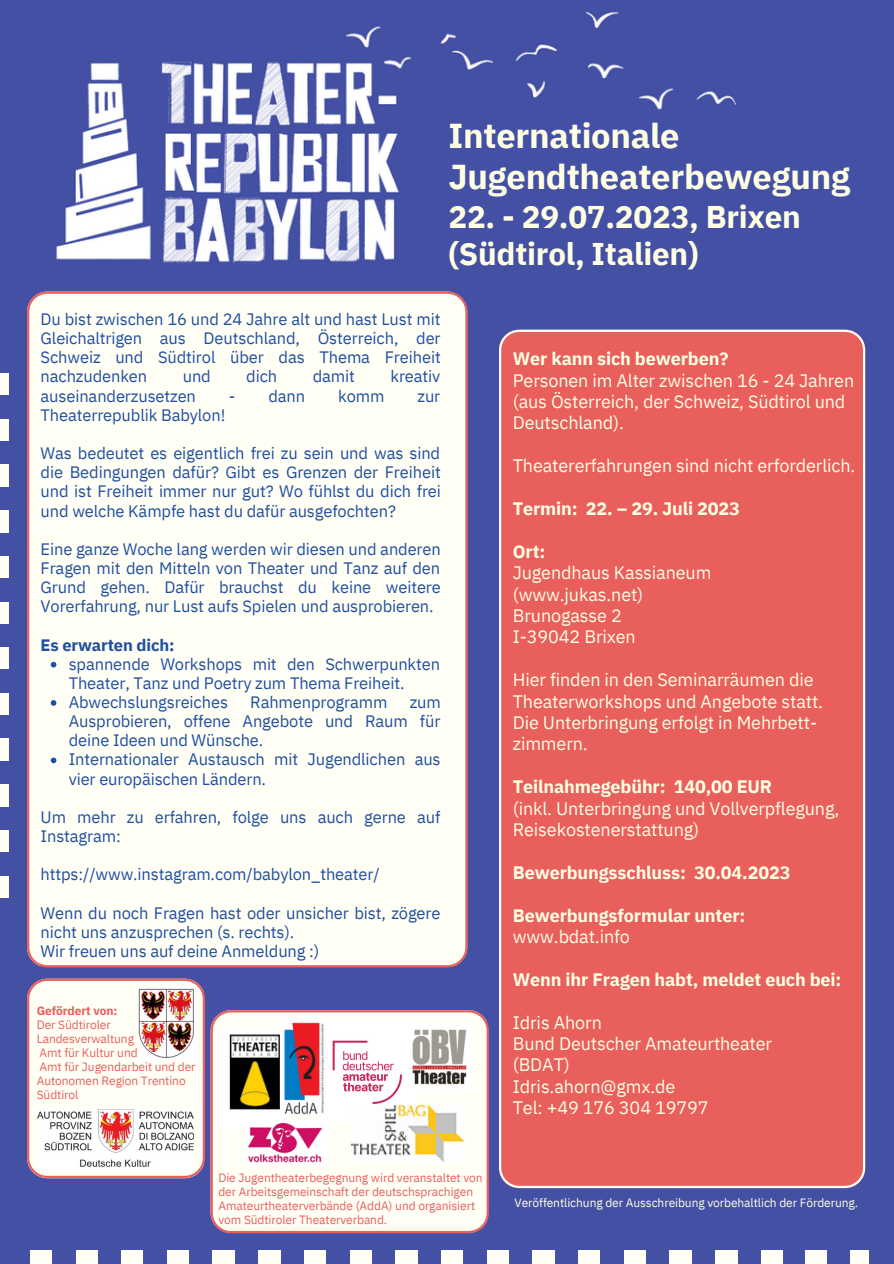
<style>
.page{position:relative;width:894px;height:1264px;background:#fff}
.page>*{position:absolute;margin:0;border:0;box-sizing:border-box;transform-origin:0 0}
.t1{font:700 34.5px/41.1px "IBM Plex Sans";letter-spacing:-.01em;color:#ffffe4}
.t2{font:700 31.35px/37.7px "IBM Plex Sans";letter-spacing:-.01em;color:#ffffe4}
.t3{font:18px/21.5px "IBM Plex Sans";letter-spacing:-.01em;color:#ffffe4}
.t4{font:700 18px "IBM Plex Sans";letter-spacing:-.01em;color:#ffffe4}
.t5{font:16.5px/19.2px "IBM Plex Sans";letter-spacing:-.01em;color:#214e9f}
.t6{font:700 16.5px "IBM Plex Sans";letter-spacing:-.01em;color:#214e9f}
.t7{font:12px/14px "IBM Plex Sans";letter-spacing:-.01em;color:#e95f5c}
.t8{font:12px "IBM Plex Sans";letter-spacing:-.01em;color:#ffffe4}
.t9{font:700 12px "IBM Plex Sans";letter-spacing:-.01em;color:#e95f5c}
</style>
<div class="page">
<div style="left:0;top:0;width:893px;height:1263px;background:#4450a3"></div>
<img style="left:56px;top:11px;width:681px;height:252px">
<div style="left:27px;top:291px;width:440px;height:676px;background:#fffff6"></div>
<svg style="left:210px;top:1010px;width:278px;height:223px;background:#fbf3ec"></svg>
<div style="left:499px;top:330px;width:366px;height:857px;background:#e95f5c"></div>
<svg style="left:0;top:876px;width:9px;height:21px"></svg>
<svg style="left:0;top:830px;width:9px;height:21px"></svg>
<svg style="left:0;top:784px;width:9px;height:22px"></svg>
<svg style="left:0;top:739px;width:9px;height:21px"></svg>
<svg style="left:0;top:693px;width:9px;height:21px"></svg>
<svg style="left:0;top:647px;width:9px;height:22px"></svg>
<svg style="left:0;top:602px;width:9px;height:21px"></svg>
<svg style="left:0;top:556px;width:9px;height:21px"></svg>
<svg style="left:0;top:510px;width:9px;height:22px"></svg>
<svg style="left:0;top:465px;width:9px;height:21px"></svg>
<svg style="left:0;top:419px;width:9px;height:22px"></svg>
<svg style="left:0;top:373px;width:9px;height:22px"></svg>
<svg style="left:532px;top:1250px;width:22px;height:13px"></svg>
<svg style="left:487px;top:1250px;width:21px;height:13px"></svg>
<svg style="left:441px;top:1250px;width:22px;height:13px"></svg>
<svg style="left:395px;top:1250px;width:22px;height:13px"></svg>
<svg style="left:350px;top:1250px;width:21px;height:13px"></svg>
<svg style="left:304px;top:1250px;width:21px;height:13px"></svg>
<svg style="left:259px;top:1250px;width:21px;height:13px"></svg>
<svg style="left:213px;top:1250px;width:21px;height:13px"></svg>
<svg style="left:167px;top:1250px;width:22px;height:13px"></svg>
<svg style="left:121px;top:1250px;width:22px;height:13px"></svg>
<svg style="left:76px;top:1250px;width:21px;height:13px"></svg>
<svg style="left:30px;top:1250px;width:22px;height:13px"></svg>
<svg style="left:761px;top:1250px;width:21px;height:13px"></svg>
<svg style="left:715px;top:1250px;width:21px;height:13px"></svg>
<svg style="left:669px;top:1250px;width:22px;height:13px"></svg>
<svg style="left:624px;top:1250px;width:21px;height:13px"></svg>
<svg style="left:578px;top:1250px;width:21px;height:13px"></svg>
<svg style="left:850px;top:1250px;width:18px;height:13px"></svg>
<svg style="left:805px;top:1250px;width:21px;height:13px"></svg>
<img style="left:315px;top:1019px;width:101px;height:101px">
<img style="left:215px;top:1028px;width:74px;height:99px">
<img style="left:280px;top:1018px;width:46px;height:97px">
<img style="left:351px;top:1105px;width:112px;height:56px">
<img style="left:246px;top:1121px;width:86px;height:45px">
<img style="left:406px;top:1023px;width:66px;height:67px">
<svg style="left:51px;top:662px;width:5px;height:5px"></svg>
<svg style="left:51px;top:700px;width:5px;height:5px"></svg>
<svg style="left:51px;top:757px;width:5px;height:6px"></svg>
<svg style="left:27px;top:978px;width:178px;height:200px;background:#f9efe8"></svg>
<img style="left:36px;top:1108px;width:158px;height:61px">
<img style="left:138px;top:986px;width:59px;height:74px">
<h1 class="t1" style="left:448px;top:114px;width:403px">Internationale<br>Jugendtheaterbewegung</h1>
<h2 class="t2" style="left:448px;top:197px;width:354px">22. - 29.07.2023, Brixen (Südtirol, Italien)</h2>
<p class="t5" style="left:41px;top:309px;width:401px;text-align:justify">Du bist zwischen 16 und 24 Jahre alt und hast Lust mit Gleichaltrigen aus Deutschland, Österreich, der Schweiz und Südtirol über das Thema Freiheit nachzudenken</p>
<p class="t5" style="left:183px;top:367px;width:30px">und</p>
<p class="t5" style="left:246px;top:367px;width:32px">dich</p>
<p class="t5" style="left:313px;top:367px;width:44px">damit</p>
<p class="t5" style="left:390px;top:367px;width:51px">kreativ</p>
<p class="t5" style="left:41px;top:386px;width:157px">auseinanderzusetzen</p>
<p class="t5" style="left:229px;top:386px;width:78px">- dann</p>
<p class="t5" style="left:338px;top:386px;width:48px">komm</p>
<p class="t5" style="left:417px;top:386px;width:24px">zur</p>
<p class="t5" style="left:41px;top:405px;width:186px">Theaterrepublik Babylon!</p>
<p class="t5" style="left:41px;top:443px;width:402px;text-align:justify">Was bedeutet es eigentlich frei zu sein und was sind die Bedingungen dafür? Gibt es Grenzen der Freiheit und ist Freiheit immer nur gut? Wo fühlst du dich frei und welche Kämpfe hast du dafür ausgefochten?</p>
<p class="t5" style="left:41px;top:539px;width:401px;text-align:justify">Eine ganze Woche lang werden wir diesen und anderen Fragen mit den Mitteln von Theater und Tanz auf den Grund gehen. Dafür brauchst du keine weitere Vorerfahrung, nur Lust aufs Spielen und ausprobieren.</p>
<p class="t6" style="left:41px;top:633px;width:135px">Es erwarten dich:</p>
<p class="t5" style="left:69px;top:654px;width:373px">spannende Workshops mit den Schwerpunkten<br>Theater, Tanz und Poetry zum Thema Freiheit.<br>Abwechslungsreiches</p>
<p class="t5" style="left:250px;top:692px;width:139px">Rahmenprogramm</p>
<p class="t5" style="left:69px;top:692px;width:373px;text-indent:341px">zum<br>Ausprobieren, offene Angebote und Raum für deine Ideen und Wünsche.<br>Internationaler Austausch mit Jugendlichen aus vier europäischen Ländern.</p>
<p class="t5" style="left:41px;top:807px;width:401px">Um mehr zu erfahren, folge uns auch gerne auf<br>Instagram:</p>
<p class="t5" style="left:41px;top:864px;width:340px">https://www.instagram.com/babylon_theater/</p>
<p class="t5" style="left:41px;top:902px;width:401px">Wenn du noch Fragen hast oder unsicher bist, zögere nicht uns anzusprechen (s. rechts).<br>Wir freuen uns auf deine Anmeldung :)</p>
<p class="t9" style="left:37px;top:1002px;width:82px">Gefördert von:</p>
<p class="t7" style="left:37px;top:1017px;width:160px">Der Südtiroler<br>Landesverwaltung<br>Amt für Kultur und<br>Amt für Jugendarbeit und der<br>Autonomen Region Trentino<br>Südtirol</p>
<p class="t4" style="left:512px;top:346px;width:217px">Wer kann sich bewerben?</p>
<p class="t3" style="left:512px;top:369px;width:343px">Personen im Alter zwischen 16 - 24 Jahren (aus Österreich, der Schweiz, Südtirol und<br>Deutschland).</p>
<p class="t3" style="left:512px;top:454px;width:344px">Theatererfahrungen sind nicht erforderlich.</p>
<p class="t4" style="left:512px;top:496px;width:229px">Termin: 22. – 29. Juli 2023</p>
<p class="t4" style="left:512px;top:539px;width:34px">Ort:</p>
<p class="t3" style="left:512px;top:561px;width:200px">Jugendhaus Kassianeum (www.jukas.net)<br>Brunogasse 2<br>I-39042 Brixen</p>
<p class="t3" style="left:512px;top:668px;width:312px">Hier finden in den Seminarräumen die<br>Theaterworkshops und Angebote statt.<br>Die Unterbringung erfolgt in Mehrbett&shy;zimmern.</p>
<p class="t4" style="left:512px;top:774px;width:260px">Teilnahmegebühr: 140,00 EUR</p>
<p class="t3" style="left:512px;top:797px;width:328px">(inkl. Unterbringung und Vollverpflegung,<br>Reisekostenerstattung)</p>
<p class="t4" style="left:512px;top:860px;width:279px">Bewerbungsschluss: 30.04.2023</p>
<p class="t4" style="left:512px;top:903px;width:234px">Bewerbungsformular unter:</p>
<p class="t3" style="left:512px;top:925px;width:119px">www.bdat.info</p>
<p class="t4" style="left:512px;top:967px;width:330px">Wenn ihr Fragen habt, meldet euch bei:</p>
<p class="t3" style="left:512px;top:1011px;width:261px">Idris Ahorn<br>Bund Deutscher Amateurtheater (BDAT)<br>Idris.ahorn@gmx.de<br>Tel: +49 176 304 19797</p>
<p class="t7" style="left:218px;top:1170px;width:266px">Die Jugentheaterbegegnung wird veranstaltet von der Arbeitsgemeinschaft der deutschsprachigen Amateurtheaterverbände (AddA) und organisiert vom Südtiroler Theaterverband.</p>
<p class="t8" style="left:514px;top:1195px;width:345px">Veröffentlichung der Ausschreibung vorbehaltlich der Förderung.</p>
</div>
